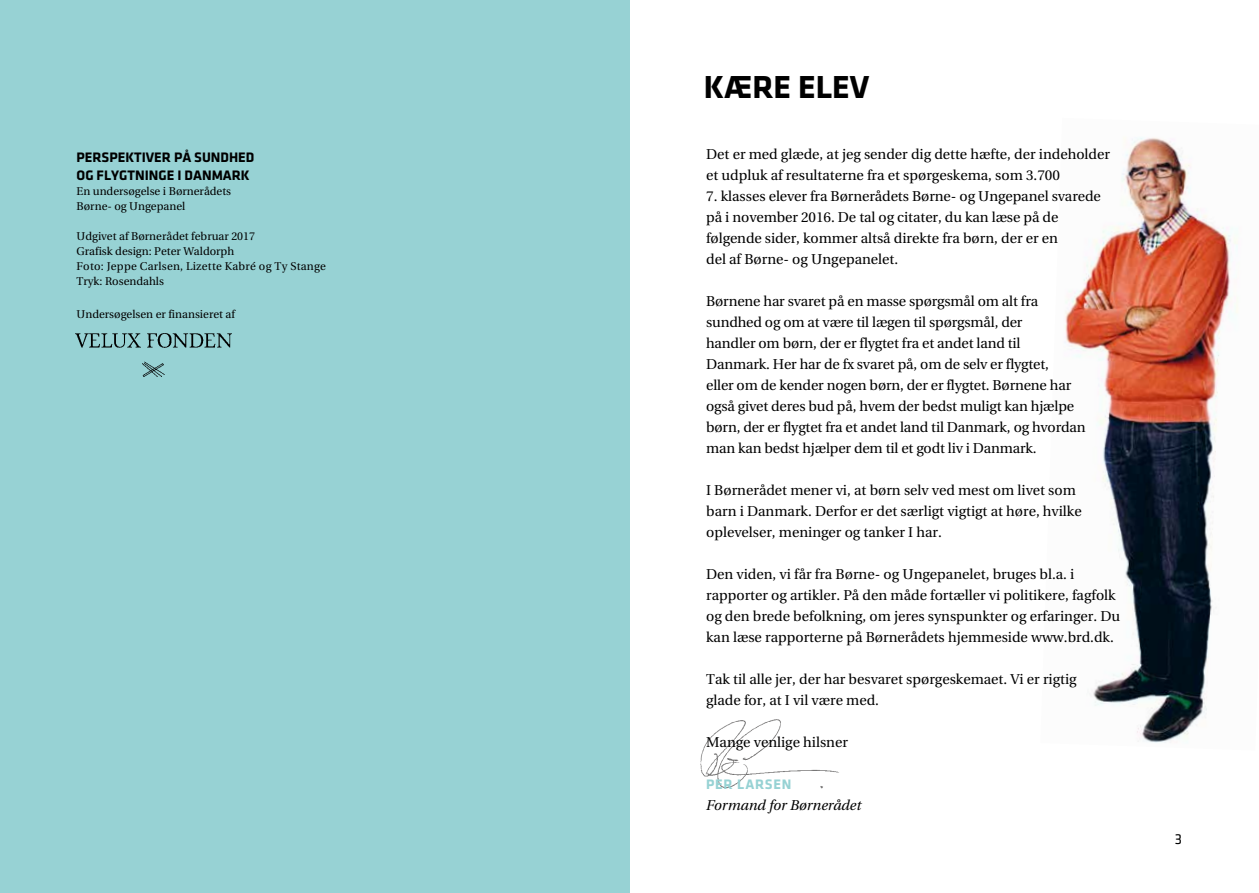
<style>
.page{position:relative;width:1259px;height:893px;background:#fff}
.page>*{position:absolute;margin:0;border:0;box-sizing:border-box;transform-origin:0 0}
.t1{font:700 33px "Klavika";color:#000}
.t2{font:15px "Klavika";color:#000}
.t3{font:14.25px/21px "Utopia";color:#000}
.t4{font:700 14.25px/18px "Klavika";color:#000}
.t5{font:italic 14.25px "Utopia";color:#000}
.t6{font:700 14.25px "Klavika";letter-spacing:.05em;color:#97d2d4}
.t7{font:11.25px/15px "Utopia";color:#000}
</style>
<div class="page">
<img style="left:1064px;top:137px;width:174px;height:606px">
<img style="left:700px;top:719px;width:139px;height:70px">
<div style="left:0;top:0;width:629px;height:893px;background:#97d2d4"></div>
<img style="left:76px;top:334px;width:155px;height:42px">
<p class="t4" style="left:77px;top:148px;width:179px">PERSPEKTIVER PÅ SUNDHED<br>OG FLYGTNINGE I DANMARK</p>
<p class="t7" style="left:77px;top:184px;width:156px">En undersøgelse i Børnerådets<br>Børne- og Ungepanel</p>
<p class="t7" style="left:77px;top:229px;width:251px">Udgivet af Børnerådet februar 2017<br>Grafisk design: Peter Waldorph<br>Foto: Jeppe Carlsen, Lizette Kabré og Ty Stange Tryk: Rosendahls</p>
<p class="t7" style="left:77px;top:307px;width:160px">Undersøgelsen er finansieret af</p>
<h1 class="t1" style="left:704px;top:69px;width:167px">KÆRE ELEV</h1>
<p class="t3" style="left:706px;top:144px;width:405px">Det er med glæde, at jeg sender dig dette hæfte, der indeholder et udpluk af resultaterne fra et spørgeskema, som 3.700</p>
<p class="t3" style="left:706px;top:186px;width:396px">7. klasses elever fra Børnerådets Børne- og Ungepanel svarede på i november 2016. De tal og citater, du kan læse på de følgende sider, kommer altså direkte fra børn, der er en<br>del af Børne- og Ungepanelet.</p>
<p class="t3" style="left:706px;top:291px;width:381px">Børnene har svaret på en masse spørgsmål om alt fra sundhed og om at være til lægen til spørgsmål, der<br>handler om børn, der er flygtet fra et andet land til Danmark. Her har de fx svaret på, om de selv er flygtet,<br>eller om de kender nogen børn, der er flygtet. Børnene har også givet deres bud på, hvem der bedst muligt kan hjælpe børn, der er flygtet fra et andet land til Danmark, og hvordan man kan bedst hjælper dem til et godt liv i Danmark.</p>
<p class="t3" style="left:706px;top:480px;width:377px">I Børnerådet mener vi, at børn selv ved mest om livet som barn i Danmark. Derfor er det særligt vigtigt at høre, hvilke oplevelser, meninger og tanker I har.</p>
<p class="t3" style="left:706px;top:564px;width:415px">Den viden, vi får fra Børne- og Ungepanelet, bruges bl.a. i rapporter og artikler. På den måde fortæller vi politikere, fagfolk og den brede befolkning, om jeres synspunkter og erfaringer. Du kan læse rapporterne på Børnerådets hjemmeside www.brd.dk.</p>
<p class="t3" style="left:706px;top:669px;width:372px">Tak til alle jer, der har besvaret spørgeskemaet. Vi er rigtig glade for, at I vil være med.</p>
<p class="t3" style="left:706px;top:732px;width:143px">Mange venlige hilsner</p>
<p class="t6" style="left:706px;top:777px;width:87px">PER LARSEN</p>
<p class="t5" style="left:706px;top:797px;width:157px">Formand for Børnerådet</p>
<p class="t2" style="left:1175px;top:831px;width:9px">3</p>
</div>
